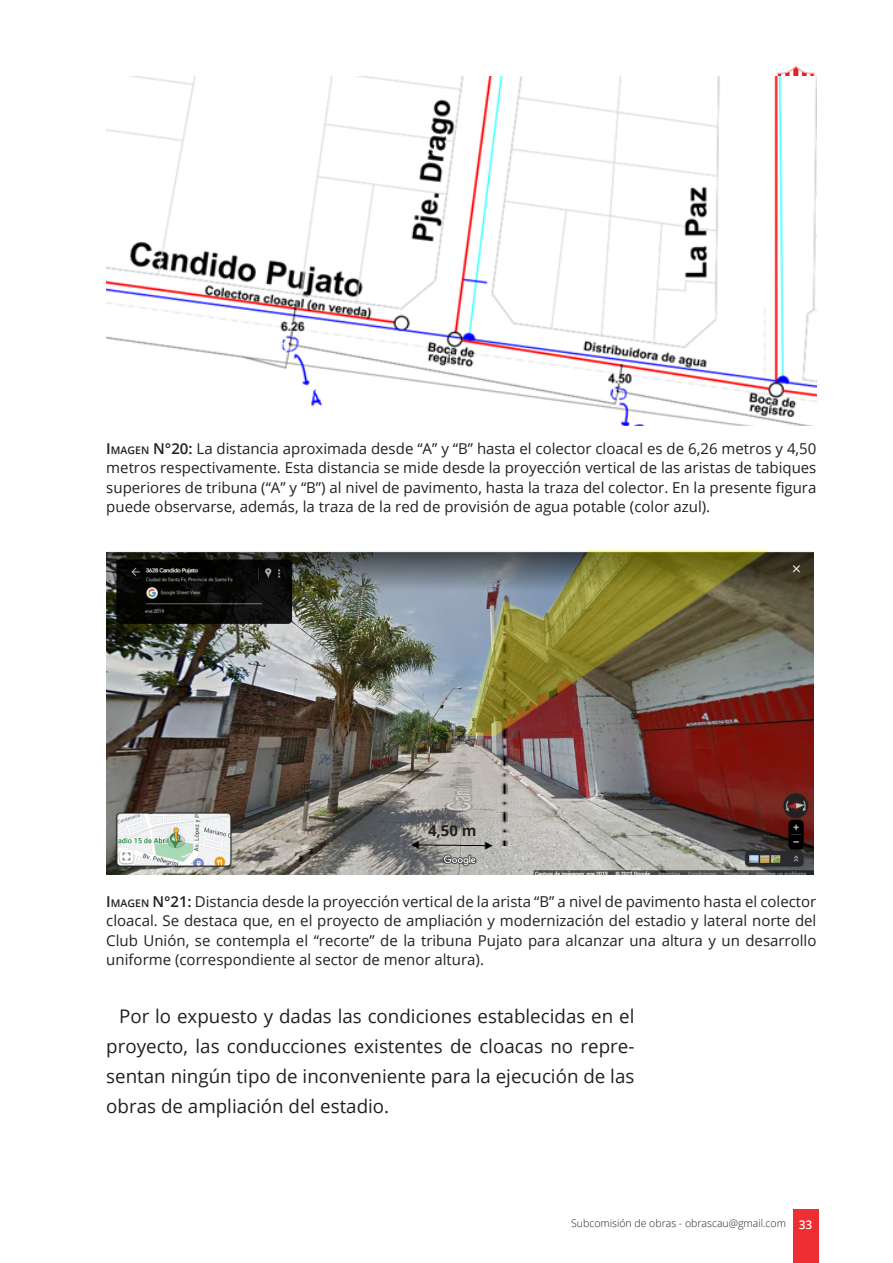
<style>
.page{position:relative;width:893px;height:1263px;background:#fff}
.page>*{position:absolute;margin:0;border:0;box-sizing:border-box;transform-origin:0 0}
.texto_principal{font:18.75px/30px "Open Sans";color:#231f20;text-align:justify}
.epigrafe{font:15px/19.5px "Open Sans";color:#231f20;text-align:justify}
.t1{font:700 15px "Open Sans";color:#231f20}
.t2{font:300 10.5px "Open Sans";color:#231f20}
.s1{font-weight:600}
.s2{font-weight:600;font-size:10.5px}
.s3{font-weight:600;font-size:12px;color:#fff}
</style>
<div class="page">
<div style="left:793px;top:1209px;width:25px;height:54px;background:#ee2e33"></div>
<img style="left:775px;top:67px;width:40px;height:10px">
<img style="left:106px;top:77px;width:710px;height:348px">
<img style="left:106px;top:551px;width:707px;height:323px">
<img style="left:502px;top:736px;width:5px;height:109px">
<img style="left:410px;top:839px;width:85px;height:13px">
<img style="left:465px;top:551px;width:310px;height:185px">
<p class="epigrafe" style="left:106px;top:438px;width:712px"><span class="s1">I</span><span class="s2">MAGEN</span> <span class="s1">N °20:</span> La distancia aproximada desde “A” y “B” hasta el colector cloacal es de 6,26 metros y 4,50 metros respectivamente. Esta distancia se mide desde la proyección vertical de las aristas de tabiques superiores de tribuna (“A” y “B”) al nivel de pavimento, hasta la traza del colector. En la presente figura puede observarse, además, la traza de la red de provisión de agua potable (color azul).</p>
<p class="t1" style="left:428px;top:819px;width:50px">4,50 m</p>
<p class="epigrafe" style="left:106px;top:891px;width:712px"><span class="s1">I</span><span class="s2">MAGEN</span> <span class="s1">N°21:</span> Distancia desde la proyección vertical de la arista “B” a nivel de pavimento hasta el colector cloacal. Se destaca que, en el proyecto de ampliación y modernización del estadio y lateral norte del Club Unión, se contempla el “recorte” de la tribuna Pujato para alcanzar una altura y un desarrollo uniforme (correspondiente al sector de menor altura).</p>
<p class="texto_principal" style="left:106px;top:1001px;width:530px;text-indent:13px">Por lo expuesto y dadas las condiciones establecidas en el proyecto, las conducciones existentes de cloacas no repre&shy;sentan ningún tipo de inconveniente para la ejecución de las obras de ampliación del estadio.</p>
<p class="t2" style="left:571px;top:1215px;width:243px">Subcomisión de obras - obrascau@gmail.com <span class="s3">33</span></p>
</div>
